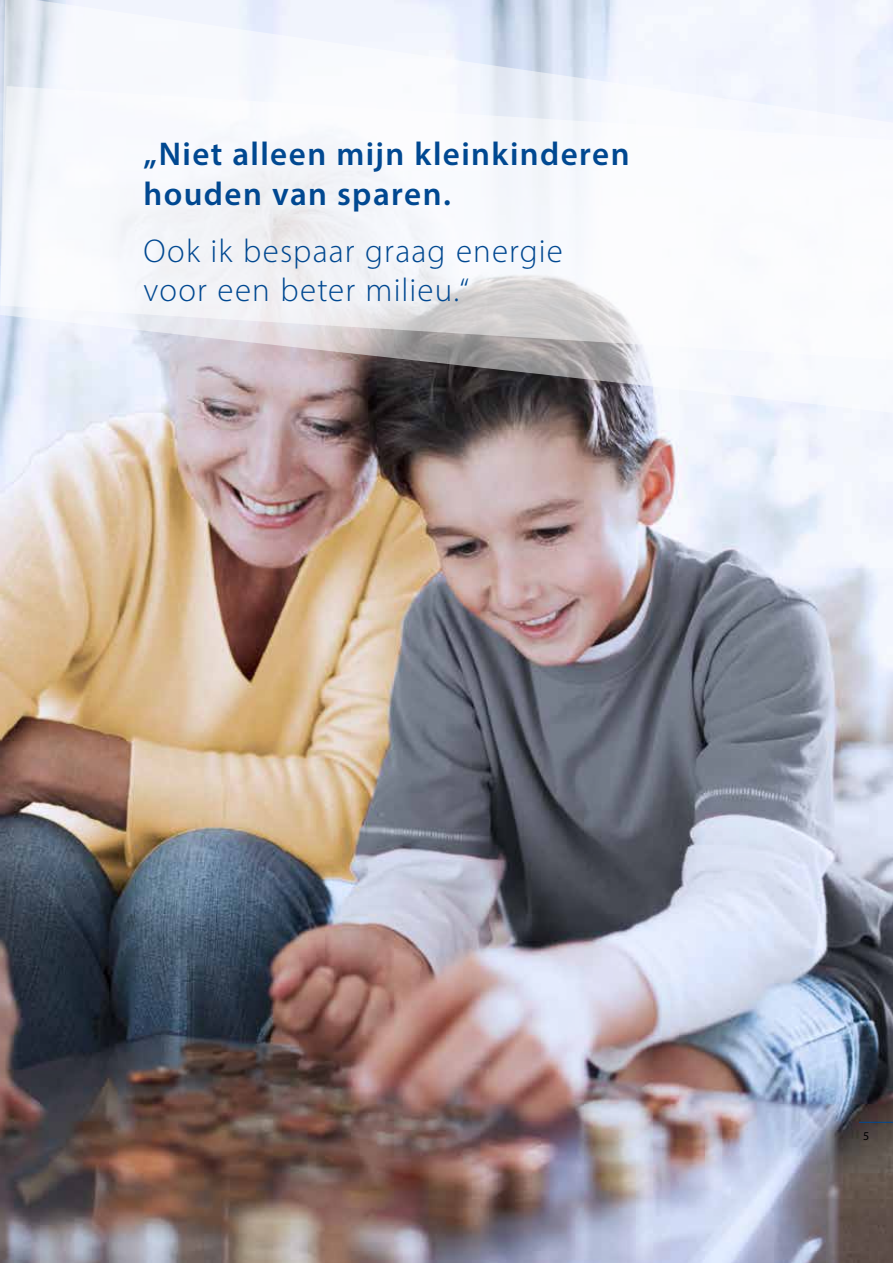
<style>
.page{position:relative;width:893px;height:1263px;background:#fff}
.page>*{position:absolute;margin:0;border:0;box-sizing:border-box;transform-origin:0 0}
.t1{font:600 33px/39.6px "Myriad Pro";letter-spacing:.04em;color:#004891}
.t2{font:300 33px/39.6px "Myriad Pro";letter-spacing:.035em;color:#004891}
.t3{font:12px "Myriad Pro";color:#000}
</style>
<div class="page">
<img style="left:0;top:461px;width:893px;height:802px">
<svg style="left:0;top:0;width:893px;height:461px"></svg>
<svg style="left:0;top:80px;width:893px;height:287px"></svg>
<hr style="left:859px;top:1122px;width:34px;height:1px;background:#004891">
<p class="t1" style="left:144px;top:134px;width:488px">„Niet alleen mijn kleinkinderen houden van sparen.</p>
<p class="t2" style="left:144px;top:231px;width:421px">Ook ik bespaar graag energie voor een beter milieu.“</p>
<p class="t3" style="left:863px;top:1128px;width:8px">5</p>
</div>
